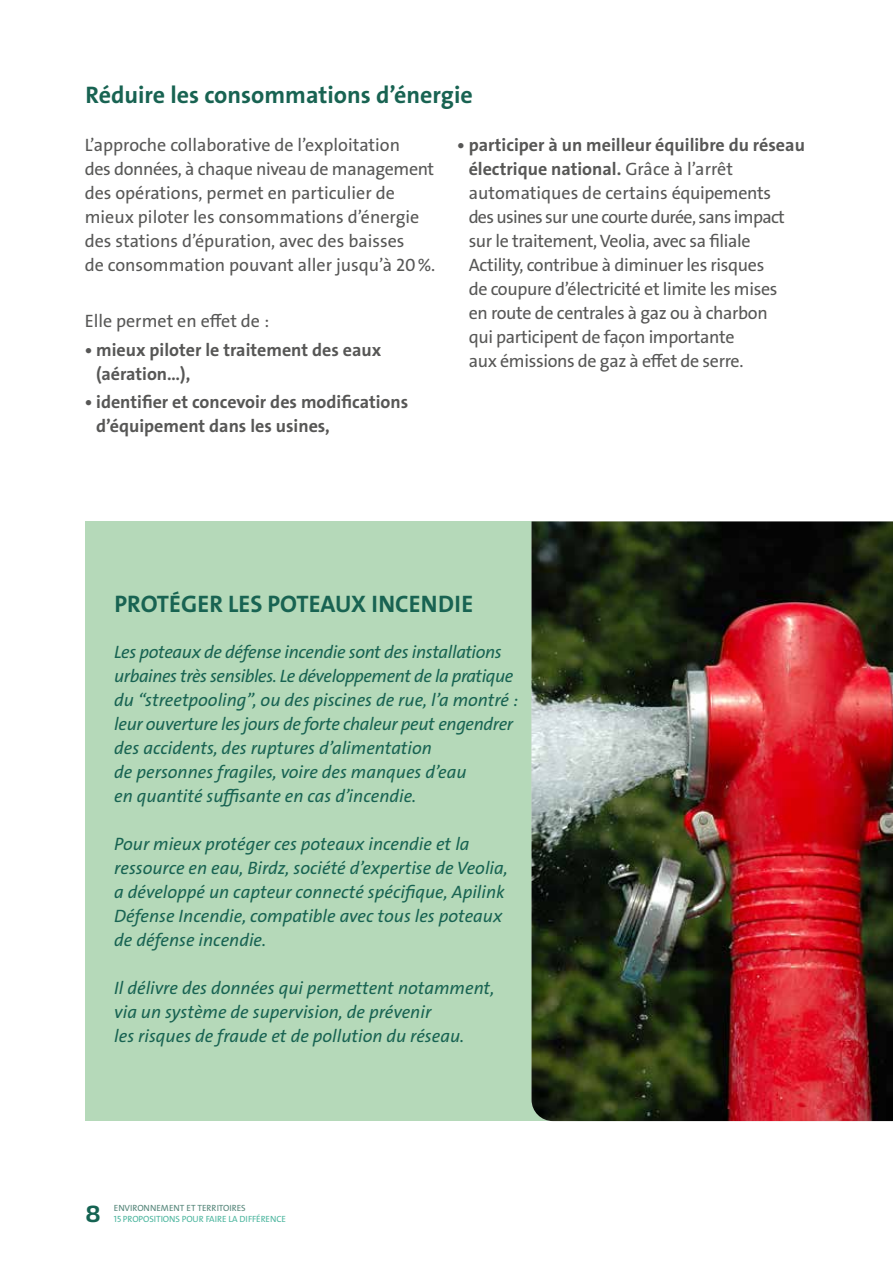
<style>
.page{position:relative;width:893px;height:1263px;background:#fff}
.page>*{position:absolute;margin:0;border:0;box-sizing:border-box;transform-origin:0 0}
.t1{font:24px "The Sans Veolia W7 Bld";color:#186352}
.t2{font:700 22.5px "FS Rufus";color:#156352}
.t3{font:18px/24px "The Sans Veolia W5 Pla It";color:#186352}
.t4{font:18px/24px "The Sans Veolia W5 Pla It";letter-spacing:-.02em;color:#186352}
.t5{font:18px/24px "The Sans Veolia W5 Pla";letter-spacing:-.02em;color:#575756}
.t6{font:18px/24px "The Sans Veolia W5 Pla";color:#575756}
.t7{font:18px/24px "The Sans Veolia W7 Bld";color:#575756}
.t8{font:9px "The Sans Veolia W5 Pla";letter-spacing:-.01em;color:#4db69f}
.t9{font:9px "The Sans Veolia W5 Pla";color:#55867a}
.s1{font-family:"The Sans Veolia W5 Pla"}
</style>
<div class="page">
<div style="left:85px;top:521px;width:473px;height:600px;background:#b5d9b9"></div>
<img style="left:531px;top:521px;width:362px;height:600px">
<h1 class="t1" style="left:85px;top:79px;width:389px">Réduire les consommations d’énergie</h1>
<p class="t6" style="left:85px;top:133px;width:352px">L’approche collaborative de l’exploitation<br>des données, à chaque niveau de management des opérations, permet en particulier de mieux piloter les consommations d’énergie des stations d’épuration, avec des baisses<br>de consommation pouvant aller jusqu’à 20%.</p>
<p class="t6" style="left:85px;top:309px;width:186px">Elle permet en effet de :</p>
<p class="t7" style="left:96px;top:338px;width:287px;text-indent:-12px">• mieux piloter le traitement des eaux (aération…),</p>
<p class="t7" style="left:96px;top:390px;width:314px;text-indent:-12px">• identifier et concevoir des modifications d’équipement dans les usines,</p>
<p class="t7" style="left:469px;top:133px;width:338px;text-indent:-12px">• participer à un meilleur équilibre du réseau électrique national. <span class="s1">Grâce à l’arrêt</span></p>
<p class="t5" style="left:469px;top:181px;width:318px">automatiques de certains équipements des usines sur une courte durée, sans impact sur le traitement, Veolia, avec sa filiale Actility, contribue à diminuer les risques de coupure d’électricité et limite les mises en route de centrales à gaz ou à charbon qui participent de façon importante<br>aux émissions de gaz à effet de serre.</p>
<h1 class="t1" style="left:114px;top:588px;width:360px">PROTÉGER LES POTEAUX INCENDIE</h1>
<p class="t4" style="left:114px;top:640px;width:405px">Les poteaux de défense incendie sont des installations urbaines très sensibles. Le développement de la pratique du “streetpooling”, ou des piscines de rue, l’a montré : leur ouverture les jours de forte chaleur peut engendrer des accidents, des ruptures d’alimentation<br>de personnes fragiles, voire des manques d’eau<br>en quantité suffisante en cas d’incendie.</p>
<p class="t3" style="left:114px;top:832px;width:395px">Pour mieux protéger ces poteaux incendie et la ressource en eau, Birdz, société d’expertise de Veolia, a développé un capteur connecté spécifique, Apilink Défense Incendie, compatible avec tous les poteaux de défense incendie.</p>
<p class="t3" style="left:114px;top:976px;width:382px">Il délivre des données qui permettent notamment, via un système de supervision, de prévenir<br>les risques de fraude et de pollution du réseau.</p>
<p class="t2" style="left:85px;top:1194px;width:17px">8</p>
<p class="t9" style="left:114px;top:1202px;width:133px">ENVIRONNEMENT ET TERRITOIRES</p>
<p class="t8" style="left:114px;top:1213px;width:174px">15 PROPOSITIONS POUR FAIRE LA DIFFÉRENCE</p>
</div>
